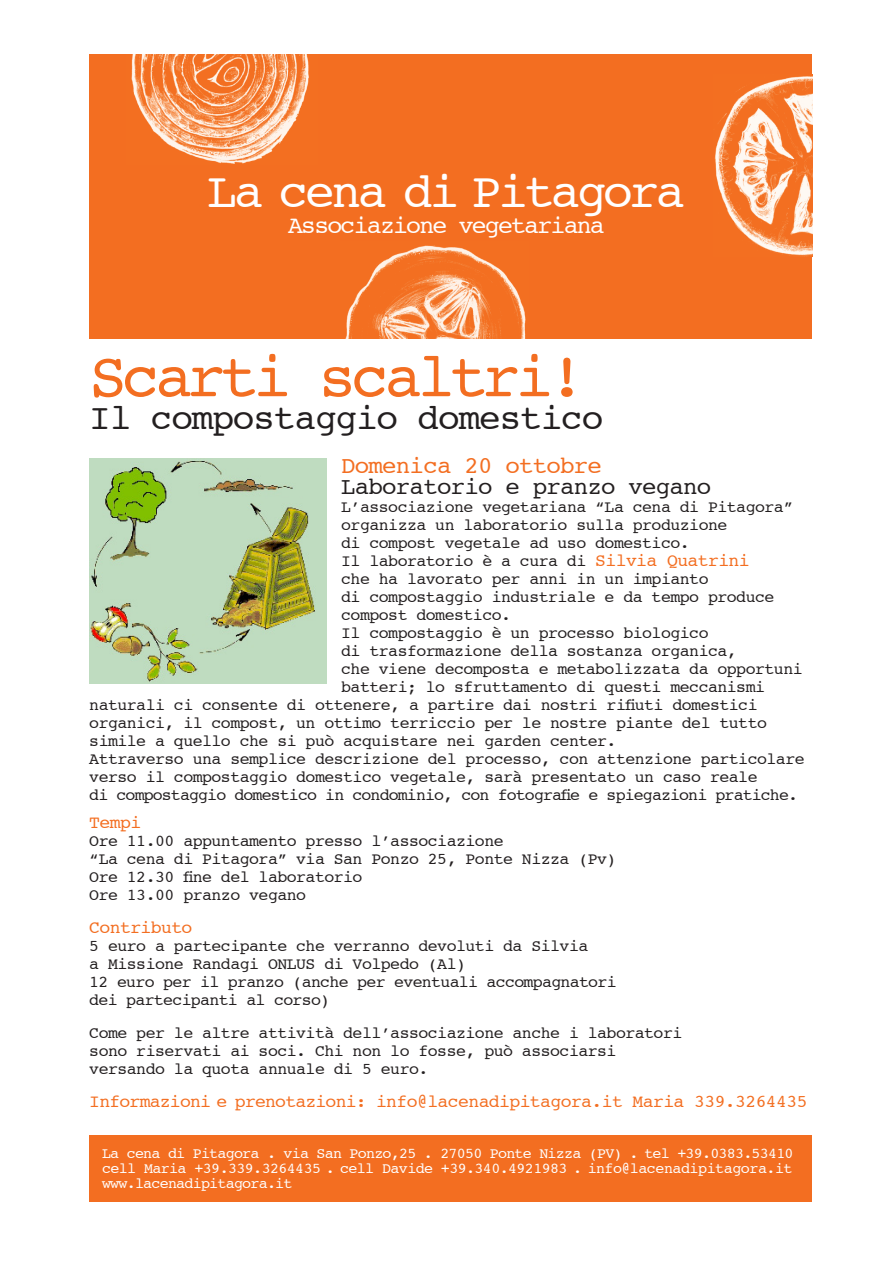
<style>
.page{position:relative;width:893px;height:1263px;background:#fff}
.page>*{position:absolute;margin:0;border:0;box-sizing:border-box;transform-origin:0 0}
.t1{font:63px "Courier";letter-spacing:-.08em;color:#f36e21}
.t2{font:49.5px "Courier";letter-spacing:-.07em;color:#fff}
.t3{font:36px "Courier";letter-spacing:-.03em;color:#231f20}
.t4{font:24.75px "Courier";letter-spacing:-.07em;color:#fff}
.t5{font:24px "Courier";letter-spacing:-.03em;color:#231f20}
.t6{font:24px "Courier";letter-spacing:-.03em;color:#f36e21}
.t7{font:18px "Courier";letter-spacing:-.03em;color:#f36e21}
.t8{font:16.5px/18px "Courier";letter-spacing:-.03em;color:#231f20}
.t9{font:16.5px "Courier";letter-spacing:-.05em;color:#231f20}
.t10{font:15px "Courier";letter-spacing:-.05em;color:#fff}
.s1{font-size:18px;color:#f36e21}
</style>
<div class="page">
<div style="left:89px;top:54px;width:723px;height:284px;background:#f36e21"></div>
<img style="left:131px;top:54px;width:178px;height:110px">
<img style="left:714px;top:76px;width:98px;height:180px">
<img style="left:345px;top:245px;width:181px;height:93px">
<div style="left:89px;top:1135px;width:723px;height:67px;background:#f36e21"></div>
<img style="left:89px;top:458px;width:237px;height:226px">
<p class="t2" style="left:208px;top:153px;width:479px">La cena di Pitagora</p>
<p class="t4" style="left:288px;top:206px;width:318px">Associazione vegetariana</p>
<p class="t1" style="left:89px;top:328px;width:498px">Scarti scaltri!</p>
<p class="t3" style="left:89px;top:390px;width:516px">Il compostaggio domestico</p>
<p class="t6" style="left:341px;top:447px;width:262px">Domenica 20 ottobre</p>
<p class="t5" style="left:341px;top:468px;width:372px">Laboratorio e pranzo vegano</p>
<p class="t8" style="left:341px;top:497px;width:453px">L’associazione vegetariana “La cena di Pitagora” organizza un laboratorio sulla produzione</p>
<p class="t8" style="left:341px;top:533px;width:350px">di compost vegetale ad uso domestico.</p>
<p class="t8" style="left:341px;top:551px;width:410px">Il laboratorio è a cura di <span class="s1">Silvia Quatrini</span></p>
<p class="t8" style="left:341px;top:569px;width:369px">che ha lavorato per anni in un impianto</p>
<p class="t8" style="left:341px;top:587px;width:435px">di compostaggio industriale e da tempo produce compost domestico.</p>
<p class="t8" style="left:341px;top:623px;width:369px">Il compostaggio è un processo biologico</p>
<p class="t8" style="left:341px;top:641px;width:397px">di trasformazione della sostanza organica,</p>
<p class="t8" style="left:341px;top:659px;width:463px">che viene decomposta e metabolizzata da opportuni</p>
<p class="t8" style="left:89px;top:677px;width:679px;text-indent:252px">batteri; lo sfruttamento di questi meccanismi naturali ci consente di ottenere, a partire dai nostri rifiuti domestici organici, il compost, un ottimo terriccio per le nostre piante del tutto simile a quello che si può acquistare nei garden center.</p>
<p class="t8" style="left:89px;top:749px;width:717px">Attraverso una semplice descrizione del processo, con attenzione particolare verso il compostaggio domestico vegetale, sarà presentato un caso reale</p>
<p class="t9" style="left:89px;top:782px;width:710px">di compostaggio domestico in condominio, con fotografie e spiegazioni pratiche.</p>
<p class="t7" style="left:89px;top:809px;width:53px">Tempi</p>
<p class="t8" style="left:89px;top:832px;width:416px">Ore 11.00 appuntamento presso l’associazione</p>
<p class="t8" style="left:89px;top:850px;width:529px">“La cena di Pitagora” via San Ponzo 25, Ponte Nizza (Pv)</p>
<p class="t8" style="left:89px;top:868px;width:275px">Ore 12.30 fine del laboratorio</p>
<p class="t8" style="left:89px;top:886px;width:218px">Ore 13.00 pranzo vegano</p>
<p class="t7" style="left:89px;top:914px;width:105px">Contributo</p>
<p class="t8" style="left:89px;top:937px;width:500px">5 euro a partecipante che verranno devoluti da Silvia</p>
<p class="t8" style="left:89px;top:955px;width:378px">a Missione Randagi ONLUS di Volpedo (Al)</p>
<p class="t8" style="left:89px;top:973px;width:529px">12 euro per il pranzo (anche per eventuali accompagnatori</p>
<p class="t8" style="left:89px;top:991px;width:242px">dei partecipanti al corso)</p>
<p class="t8" style="left:89px;top:1024px;width:595px">Come per le altre attività dell’associazione anche i laboratori</p>
<p class="t8" style="left:89px;top:1042px;width:529px">sono riservati ai soci. Chi non lo fosse, può associarsi</p>
<p class="t8" style="left:89px;top:1060px;width:341px">versando la quota annuale di 5 euro.</p>
<p class="t7" style="left:89px;top:1088px;width:720px">Informazioni e prenotazioni: info@lacenadipitagora.it Maria 339.3264435</p>
<p class="t10" style="left:102px;top:1142px;width:693px">La cena di Pitagora . via San Ponzo,25 . 27050 Ponte Nizza (PV) . tel +39.0383.53410</p>
<p class="t10" style="left:102px;top:1157px;width:692px">cell Maria +39.339.3264435 . cell Davide +39.340.4921983 . info@lacenadipitagora.it</p>
<p class="t10" style="left:102px;top:1172px;width:192px">www.lacenadipitagora.it</p>
</div>
